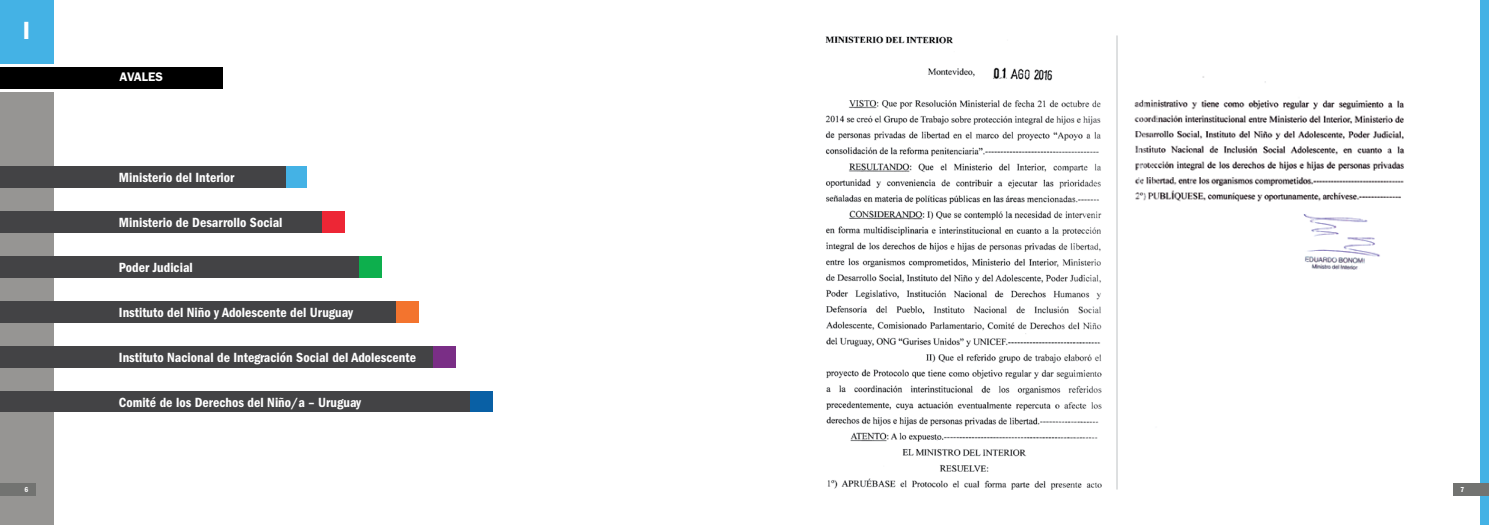
<style>
.page{position:relative;width:1489px;height:525px;background:#fff}
.page>*{position:absolute;margin:0;border:0;box-sizing:border-box;transform-origin:0 0}
.t1{font:600 25px "ITC Franklin Gothic Std";color:#fff}
.t2{font:13.75px "ITC Franklin Gothic Std Dm Cd";color:#fff}
.t3{font:600 12.5px "ITC Franklin Gothic Std";color:#fff}
.t4{font:7.5px "ITC Franklin Gothic Std Dm Cd";color:#fff}
</style>
<div class="page">
<div style="left:284px;top:167px;width:23px;height:21px;background:#44b2e5"></div>
<div style="left:0;top:92px;width:53px;height:432px;background:#969593"></div>
<div style="left:0;top:0;width:53px;height:63px;background:#44b2e5"></div>
<div style="left:0;top:67px;width:222px;height:21px;background:#000"></div>
<hr style="left:1116px;top:35px;width:1px;height:454px;background:#cbcdcf">
<img style="left:825px;top:36px;width:277px;height:453px">
<img style="left:1134px;top:76px;width:271px;height:194px">
<div style="left:0;top:167px;width:285px;height:21px;background:#434345"></div>
<div style="left:0;top:211px;width:325px;height:22px;background:#434345"></div>
<div style="left:0;top:256px;width:364px;height:21px;background:#434345"></div>
<div style="left:0;top:301px;width:403px;height:21px;background:#434345"></div>
<div style="left:0;top:346px;width:447px;height:21px;background:#434345"></div>
<div style="left:0;top:391px;width:481px;height:20px;background:#434345"></div>
<div style="left:322px;top:211px;width:23px;height:22px;background:#ed2635"></div>
<div style="left:359px;top:256px;width:22px;height:21px;background:#0daf4d"></div>
<div style="left:396px;top:301px;width:22px;height:21px;background:#f3742e"></div>
<div style="left:433px;top:346px;width:23px;height:21px;background:#7a2e86"></div>
<div style="left:469px;top:391px;width:23px;height:20px;background:#0960a5"></div>
<div style="left:1479px;top:0;width:9px;height:524px;background:#44b2e5"></div>
<div style="left:1453px;top:483px;width:35px;height:12px;background:#727371"></div>
<div style="left:0;top:483px;width:36px;height:12px;background:#727371"></div>
<h1 class="t1" style="left:23px;top:16px;width:9px">I</h1>
<p class="t3" style="left:120px;top:69px;width:45px">AVALES</p>
<p class="t2" style="left:119px;top:169px;width:117px">Ministerio del Interior</p>
<p class="t2" style="left:119px;top:214px;width:165px">Ministerio de Desarrollo Social</p>
<p class="t2" style="left:119px;top:259px;width:75px">Poder Judicial</p>
<p class="t2" style="left:119px;top:304px;width:235px">Instituto del Niño y Adolescente del Uruguay</p>
<p class="t2" style="left:119px;top:349px;width:298px">Instituto Nacional de Integración Social del Adolescente</p>
<p class="t2" style="left:119px;top:394px;width:244px">Comité de los Derechos del Niño/a – Uruguay</p>
<p class="t4" style="left:25px;top:485px;width:5px">6</p>
<p class="t4" style="left:1460px;top:485px;width:5px">7</p>
</div>
